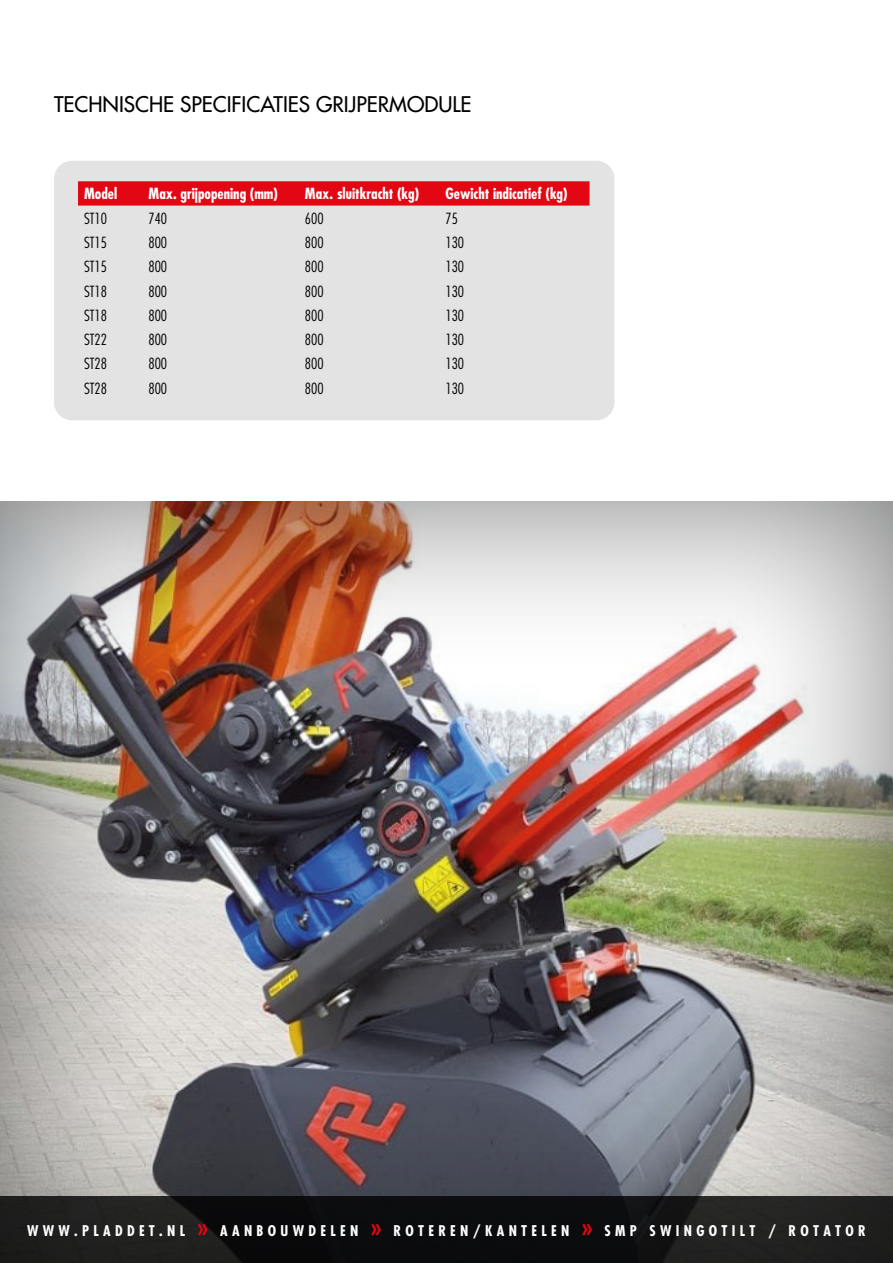
<style>
.page{position:relative;width:893px;height:1263px;background:#fff}
.page>*{position:absolute;margin:0;border:0;box-sizing:border-box;transform-origin:0 0}
.t1{font:21px "Futura";color:#000}
.t2{font:300 condensed 15px "Futura";color:#000}
.t3{font:700 condensed 15px "Futura";color:#fff}
.t4{font:700 condensed 14.4px "Futura";letter-spacing:.3em;color:#fff}
.s1{font-size:25.2px;color:#e30613}
</style>
<div class="page">
<div style="left:0;top:502px;width:893px;height:761px;background:#474848;opacity:.75"></div>
<div style="left:54px;top:161px;width:560px;height:259px;background:#e3e3e3;border-radius:18px"></div>
<svg style="left:78px;top:181px;width:511px;height:25px;background:#e30c18"></svg>
<svg style="left:0;top:1196px;width:893px;height:67px;background:#151516"></svg>
<h1 class="t1" style="left:54px;top:91px;width:419px">TECHNISCHE SPECIFICATIES GRIJPERMODULE</h1>
<p class="t3" style="left:84px;top:184px;width:35px">Model</p>
<p class="t3" style="left:149px;top:184px;width:131px">Max. grijpopening (mm)</p>
<p class="t3" style="left:305px;top:184px;width:116px">Max. sluitkracht (kg)</p>
<p class="t3" style="left:445px;top:184px;width:124px">Gewicht indicatief (kg)</p>
<p class="t2" style="left:84px;top:209px;width:24px">ST10</p>
<p class="t2" style="left:149px;top:209px;width:20px">740</p>
<p class="t2" style="left:305px;top:209px;width:20px">600</p>
<p class="t2" style="left:445px;top:209px;width:14px">75</p>
<p class="t2" style="left:84px;top:233px;width:24px">ST15</p>
<p class="t2" style="left:149px;top:233px;width:20px">800</p>
<p class="t2" style="left:305px;top:233px;width:20px">800</p>
<p class="t2" style="left:445px;top:233px;width:20px">130</p>
<p class="t2" style="left:84px;top:257px;width:24px">ST15</p>
<p class="t2" style="left:149px;top:257px;width:20px">800</p>
<p class="t2" style="left:305px;top:257px;width:20px">800</p>
<p class="t2" style="left:445px;top:257px;width:20px">130</p>
<p class="t2" style="left:84px;top:282px;width:24px">ST18</p>
<p class="t2" style="left:149px;top:282px;width:20px">800</p>
<p class="t2" style="left:305px;top:282px;width:20px">800</p>
<p class="t2" style="left:445px;top:282px;width:20px">130</p>
<p class="t2" style="left:84px;top:306px;width:24px">ST18</p>
<p class="t2" style="left:149px;top:306px;width:20px">800</p>
<p class="t2" style="left:305px;top:306px;width:20px">800</p>
<p class="t2" style="left:445px;top:306px;width:20px">130</p>
<p class="t2" style="left:84px;top:330px;width:24px">ST22</p>
<p class="t2" style="left:149px;top:330px;width:20px">800</p>
<p class="t2" style="left:305px;top:330px;width:20px">800</p>
<p class="t2" style="left:445px;top:330px;width:20px">130</p>
<p class="t2" style="left:84px;top:355px;width:24px">ST28</p>
<p class="t2" style="left:149px;top:355px;width:20px">800</p>
<p class="t2" style="left:305px;top:355px;width:20px">800</p>
<p class="t2" style="left:445px;top:355px;width:20px">130</p>
<p class="t2" style="left:84px;top:379px;width:24px">ST28</p>
<p class="t2" style="left:149px;top:379px;width:20px">800</p>
<p class="t2" style="left:305px;top:379px;width:20px">800</p>
<p class="t2" style="left:445px;top:379px;width:20px">130</p>
<p class="t4" style="left:27px;top:1221px;width:840px">WWW.PLADDET.NL <span class="s1">»</span> AANBOUWDELEN <span class="s1">»</span> ROTEREN/KANTELEN <span class="s1">»</span> SMP SWINGOTILT / ROTATOR</p>
</div>
